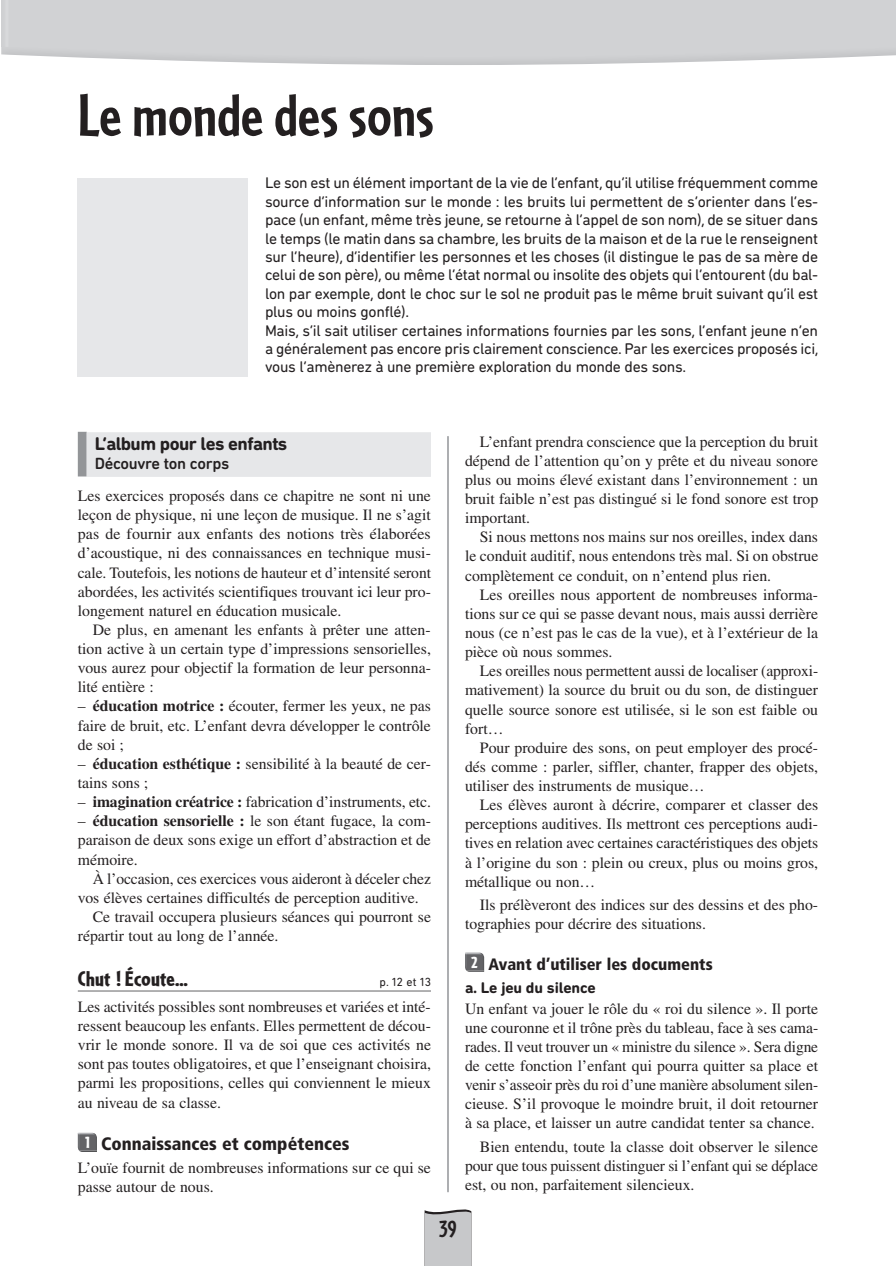
<style>
.page{position:relative;width:896px;height:1266px;background:#fff}
.page>*{position:absolute;margin:0;border:0;box-sizing:border-box;transform-origin:0 0}
.t1{font:700 63px "Cafeteria";color:#231f20}
.t2{font:700 24px "Cafeteria";color:#231f20}
.t3{font:900 22.2px "Cafeteria";letter-spacing:.01em;color:#231f20}
.t4{font:700 18.75px "DIN Next Rounded LT Pro";letter-spacing:-.03em;color:#231f20}
.t5{font:900 condensed 18px "Frutiger LT Std";color:#231f20}
.t6{font:900 condensed 16.5px "Frutiger LT Std";color:#231f20}
.t7{font:500 16.5px "DIN Next Rounded LT Pro";letter-spacing:-.02em;color:#231f20}
.t8{font:15.75px/19px "Times LT Std";color:#231f20;text-align:justify}
.t9{font:15.75px/18.5px "DIN Next Rounded LT Pro";letter-spacing:-.02em;color:#231f20}
.t10{font:700 15.75px "DIN Next Rounded LT Pro";letter-spacing:-.01em;color:#231f20}
.t11{font:12px "DIN Next Rounded LT Pro";color:#231f20}
.s1{font-weight:700}
.s2{font-family:"Cafeteria";font-stretch:normal;font-size:16.5px;color:#fff}
.s3{font-family:"Cafeteria";font-stretch:normal;color:#fff}
</style>
<div class="page">
<svg style="left:424px;top:1209px;width:47px;height:56px;background:#c2c2c4"></svg>
<div style="left:1px;top:0;width:894px;height:47px;background:#d1d2d4"></div>
<div style="left:78px;top:178px;width:170px;height:198px;background:#e6e7e9"></div>
<div style="left:78px;top:432px;width:9px;height:44px;background:#939598"></div>
<div style="left:87px;top:432px;width:344px;height:45px;background:#e6e7e9"></div>
<hr style="left:78px;top:990px;width:353px;height:1px;background:#636366">
<svg style="left:79px;top:1150px;width:18px;height:1px"></svg>
<img style="left:78px;top:1132px;width:19px;height:18px">
<svg style="left:466px;top:970px;width:18px;height:1px"></svg>
<img style="left:465px;top:952px;width:19px;height:18px">
<hr style="left:447px;top:436px;width:1px;height:755px;background:#939598">
<h1 class="t1" style="left:78px;top:80px;width:358px">Le monde des sons</h1>
<p class="t9" style="left:265px;top:174px;width:555px">Le son est un élément important de la vie de l’enfant, qu’il utilise fréquemment comme source d’information sur le monde : les bruits lui permettent de s’orienter dans l’es&shy;pace (un enfant, même très jeune, se retourne à l’appel de son nom), de se situer dans le temps (le matin dans sa chambre, les bruits de la maison et de la rue le renseignent sur l’heure), d’identifier les personnes et les choses (il distingue le pas de sa mère de celui de son père), ou même l’état normal ou insolite des objets qui l’entourent (du bal&shy;lon par exemple, dont le choc sur le sol ne produit pas le même bruit suivant qu’il est plus ou moins gonflé).<br>Mais, s’il sait utiliser certaines informations fournies par les sons, l’enfant jeune n’en a généralement pas encore pris clairement conscience. Par les exercices proposés ici, vous l’amènerez à une première exploration du monde des sons.</p>
<p class="t4" style="left:95px;top:432px;width:194px">L’album pour les enfants</p>
<p class="t7" style="left:95px;top:454px;width:136px">Découvre ton corps</p>
<p class="t8" style="left:78px;top:486px;width:354px">Les exercices proposés dans ce chapitre ne sont ni une leçon de physique, ni une leçon de musique. Il ne s’agit pas de fournir aux enfants des notions très élaborées d’acoustique, ni des connaissances en technique musi&shy;cale. Toutefois, les notions de hauteur et d’intensité seront abordées, les activités scientifiques trouvant ici leur pro&shy;longement naturel en éducation musicale.</p>
<p class="t8" style="left:78px;top:620px;width:354px;text-indent:15px">De plus, en amenant les enfants à prêter une atten&shy;tion active à un certain type d’impressions sensorielles, vous aurez pour objectif la formation de leur personna&shy;lité entière :</p>
<p class="t8" style="left:78px;top:696px;width:354px">– <span class="s1">éducation motrice :</span> écouter, fermer les yeux, ne pas faire de bruit, etc. L’enfant devra développer le contrôle de soi ;</p>
<p class="t8" style="left:78px;top:754px;width:354px">– <span class="s1">éducation esthétique :</span> sensibilité à la beauté de cer&shy;tains sons ;</p>
<p class="t8" style="left:78px;top:792px;width:354px">– <span class="s1">imagination créatrice :</span> fabrication d’instruments, etc.</p>
<p class="t8" style="left:78px;top:811px;width:354px">– <span class="s1">éducation sensorielle :</span> le son étant fugace, la com&shy;paraison de deux sons exige un effort d’abstraction et de mémoire.</p>
<p class="t8" style="left:93px;top:868px;width:339px">À l’occasion, ces exercices vous aideront à déceler chez</p>
<p class="t8" style="left:78px;top:887px;width:342px">vos élèves certaines difficultés de perception auditive.</p>
<p class="t8" style="left:93px;top:907px;width:340px">Ce travail occupera plusieurs séances qui pourront se</p>
<p class="t8" style="left:78px;top:926px;width:202px">répartir tout au long de l’année.</p>
<h3 class="t3" style="left:78px;top:966px;width:112px">Chut ! Écoute…</h3>
<p class="t11" style="left:379px;top:975px;width:53px">p. 12 et 13</p>
<p class="t8" style="left:78px;top:996px;width:354px">Les activités possibles sont nombreuses et variées et inté&shy;ressent beaucoup les enfants. Elles permettent de décou&shy;vrir le monde sonore. Il va de soi que ces activités ne sont pas toutes obligatoires, et que l’enseignant choisira, parmi les propositions, celles qui conviennent le mieux au niveau de sa classe.</p>
<p class="t5" style="left:85px;top:1132px;width:266px"><span class="s2">1</span> Connaissances et compétences</p>
<p class="t8" style="left:78px;top:1158px;width:354px">L’ouïe fournit de nombreuses informations sur ce qui se passe autour de nous.</p>
<p class="t8" style="left:465px;top:432px;width:354px;text-indent:15px">L’enfant prendra conscience que la perception du bruit dépend de l’attention qu’on y prête et du niveau sonore plus ou moins élevé existant dans l’environnement : un bruit faible n’est pas distingué si le fond sonore est trop important.</p>
<p class="t8" style="left:465px;top:527px;width:355px;text-indent:15px">Si nous mettons nos mains sur nos oreilles, index dans le conduit auditif, nous entendons très mal. Si on obstrue complètement ce conduit, on n’entend plus rien.</p>
<p class="t8" style="left:465px;top:585px;width:354px;text-indent:15px">Les oreilles nous apportent de nombreuses informa&shy;tions sur ce qui se passe devant nous, mais aussi derrière nous (ce n’est pas le cas de la vue), et à l’extérieur de la pièce où nous sommes.</p>
<p class="t8" style="left:465px;top:661px;width:354px;text-indent:15px">Les oreilles nous permettent aussi de localiser (approxi&shy;mativement) la source du bruit ou du son, de distinguer quelle source sonore est utilisée, si le son est faible ou fort…</p>
<p class="t8" style="left:465px;top:738px;width:354px;text-indent:15px">Pour produire des sons, on peut employer des procé&shy;dés comme : parler, siffler, chanter, frapper des objets, utiliser des instruments de musique…</p>
<p class="t8" style="left:465px;top:795px;width:355px;text-indent:15px">Les élèves auront à décrire, comparer et classer des perceptions auditives. Ils mettront ces perceptions audi&shy;tives en relation avec certaines caractéristiques des objets à l’origine du son : plein ou creux, plus ou moins gros, métallique ou non…</p>
<p class="t8" style="left:465px;top:895px;width:354px;text-indent:15px">Ils prélèveront des indices sur des dessins et des pho&shy;tographies pour décrire des situations.</p>
<p class="t6" style="left:471px;top:954px;width:243px"><span class="s3">2</span> Avant d’utiliser les documents</p>
<p class="t10" style="left:465px;top:978px;width:132px">a. Le jeu du silence</p>
<p class="t8" style="left:465px;top:998px;width:355px">Un enfant va jouer le rôle du « roi du silence ». Il porte une couronne et il trône près du tableau, face à ses cama&shy;rades. Il veut trouver un « ministre du silence ». Sera digne de cette fonction l’enfant qui pourra quitter sa place et venir s’asseoir près du roi d’une manière absolument silen&shy;cieuse. S’il provoque le moindre bruit, il doit retourner à sa place, et laisser un autre candidat tenter sa chance.</p>
<p class="t8" style="left:465px;top:1136px;width:354px;text-indent:15px">Bien entendu, toute la classe doit observer le silence pour que tous puissent distinguer si l’enfant qui se déplace est, ou non, parfaitement silencieux.</p>
<h2 class="t2" style="left:439px;top:1215px;width:19px">39</h2>
</div>
